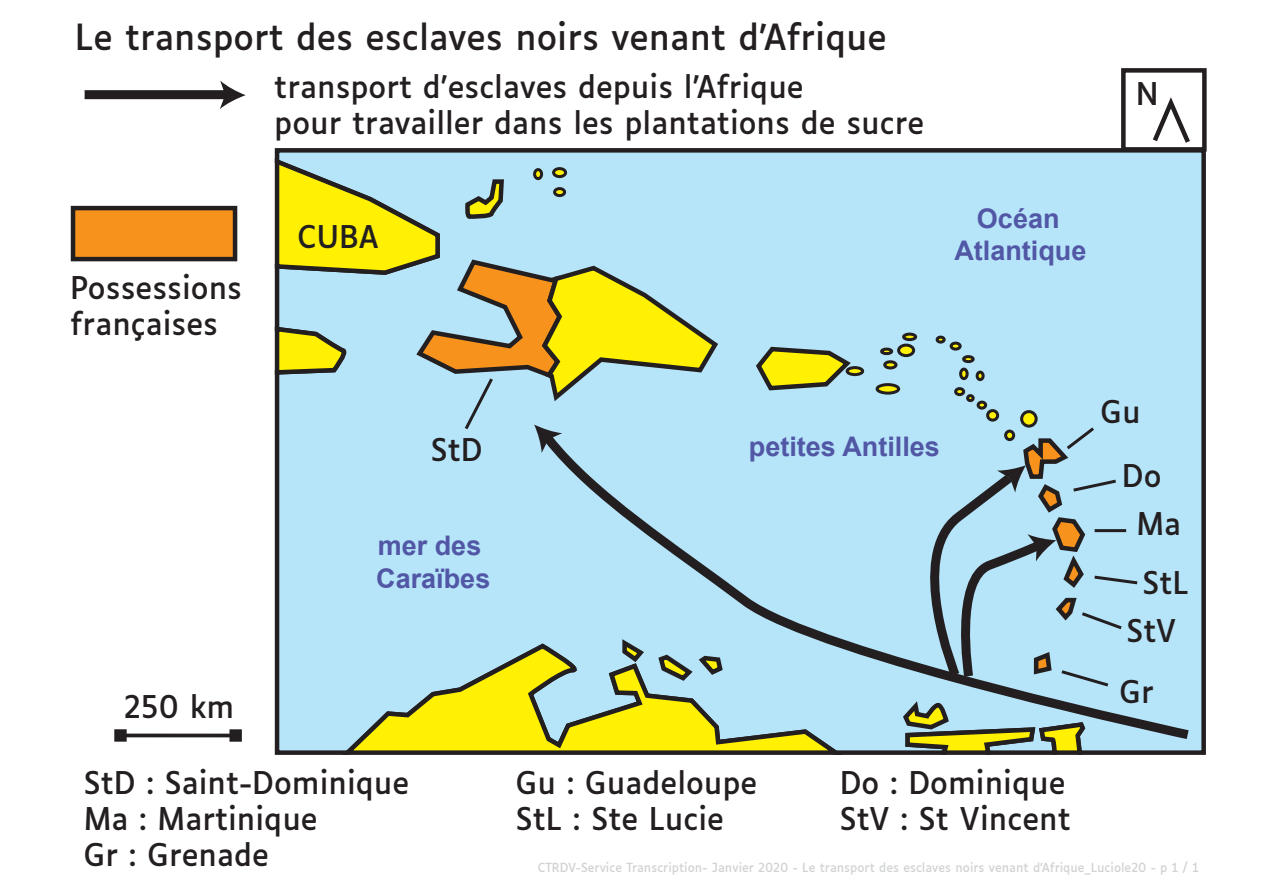
<style>
.page{position:relative;width:1263px;height:893px;background:#fff}
.page>*{position:absolute;margin:0;border:0;box-sizing:border-box;transform-origin:0 0}
.t1{font:34.5px "Luciole";color:#231f20}
.t2{font:30px/36px "Luciole";color:#231f20}
.t3{font:700 27px/32.4px "Arial";color:#5157a5}
.t4{font:12px "Luciole";color:#d1d2d4}
</style>
<div class="page">
<div style="left:274px;top:146px;width:933px;height:609px;background:#b6e4f9"></div>
<svg style="left:753px;top:343px;width:101px;height:50px;background:#b8c368"></svg>
<svg style="left:1022px;top:412px;width:14px;height:14px"></svg>
<div style="left:1020px;top:410px;width:18px;height:18px;border:3px solid #231f20;border-radius:50%"></div>
<div style="left:988px;top:411px;width:10px;height:9px;background:#fff101;border-radius:50%"></div>
<div style="left:986px;top:409px;width:13px;height:13px;border:3px solid #231f20;border-radius:50%"></div>
<div style="left:978px;top:402px;width:8px;height:6px;background:#fff101;border-radius:50%"></div>
<div style="left:977px;top:401px;width:10px;height:9px;border:3px solid #231f20;border-radius:50%"></div>
<div style="left:966px;top:394px;width:9px;height:8px;border:3px solid #231f20;border-radius:50%"></div>
<div style="left:956px;top:389px;width:8px;height:6px;background:#fff101;border-radius:50%"></div>
<div style="left:954px;top:387px;width:11px;height:9px;border:3px solid #231f20;border-radius:50%"></div>
<div style="left:961px;top:369px;width:6px;height:10px;background:#fff101;border-radius:50%"></div>
<div style="left:959px;top:368px;width:10px;height:12px;border:3px solid #231f20;border-radius:50%"></div>
<div style="left:977px;top:372px;width:6px;height:8px;background:#fff101;border-radius:50%"></div>
<div style="left:976px;top:371px;width:9px;height:10px;border:3px solid #231f20;border-radius:50%"></div>
<div style="left:962px;top:355px;width:13px;height:8px;border:3px solid #231f20;border-radius:50%"></div>
<div style="left:936px;top:336px;width:10px;height:8px;border:3px solid #231f20;border-radius:50%"></div>
<div style="left:951px;top:343px;width:9px;height:6px;background:#fff101;border-radius:50%"></div>
<div style="left:950px;top:342px;width:12px;height:9px;border:3px solid #231f20;border-radius:50%"></div>
<div style="left:899px;top:345px;width:15px;height:11px;background:#fff101;border-radius:50%"></div>
<div style="left:897px;top:344px;width:18px;height:13px;border:3px solid #231f20;border-radius:50%"></div>
<div style="left:902px;top:333px;width:15px;height:8px;border:3px solid #231f20;border-radius:50%"></div>
<div style="left:880px;top:348px;width:13px;height:7px;border:3px solid #231f20;border-radius:50%"></div>
<div style="left:885px;top:362px;width:11px;height:6px;background:#fff101;border-radius:50%"></div>
<div style="left:883px;top:360px;width:14px;height:9px;border:3px solid #231f20;border-radius:50%"></div>
<div style="left:847px;top:368px;width:16px;height:7px;background:#fff101;border-radius:50%"></div>
<div style="left:846px;top:366px;width:18px;height:10px;border:3px solid #231f20;border-radius:50%"></div>
<div style="left:877px;top:385px;width:22px;height:8px;background:#fff101;border-radius:50%"></div>
<div style="left:876px;top:383px;width:24px;height:12px;border:3px solid #231f20;border-radius:50%"></div>
<svg style="left:336px;top:646px;width:514px;height:109px;background:#c2ce6a"></svg>
<svg style="left:899px;top:744px;width:190px;height:11px;background:#727954"></svg>
<div style="left:71px;top:206px;width:166px;height:55px;background:#f7931d;border:4px solid #231f20"></div>
<svg style="left:536px;top:426px;width:661px;height:318px;background:#afd6da"></svg>
<div style="left:85px;top:90px;width:142px;height:9px;background:#231f20"></div>
<svg style="left:216px;top:81px;width:30px;height:28px"></svg>
<svg style="left:274px;top:155px;width:447px;height:298px;background:#bcd4b3"></svg>
<svg style="left:907px;top:424px;width:233px;height:265px;background:#a4c9d8"></svg>
<hr style="left:120px;top:734px;width:116px;height:3px;background:#231f20">
<div style="left:229px;top:729px;width:13px;height:13px;background:#231f20"></div>
<div style="left:114px;top:729px;width:13px;height:13px;background:#231f20"></div>
<svg style="left:1149px;top:97px;width:45px;height:50px"></svg>
<div style="left:1121px;top:68px;width:85px;height:84px;border:4px solid #231f20"></div>
<p class="t1" style="left:75px;top:6px;width:813px">Le transport des esclaves noirs venant d’Afrique</p>
<p class="t2" style="left:274px;top:66px;width:651px">transport d’esclaves depuis l’Afrique<br>pour travailler dans les plantations de sucre</p>
<p class="t2" style="left:1136px;top:74px;width:24px">N</p>
<p class="t2" style="left:70px;top:267px;width:173px">Possessions françaises</p>
<p class="t2" style="left:124px;top:686px;width:112px">250 km</p>
<p class="t2" style="left:297px;top:217px;width:83px">CUBA</p>
<p class="t2" style="left:431px;top:429px;width:53px">StD</p>
<p class="t3" style="left:376px;top:530px;width:116px">mer des<br>Caraïbes</p>
<p class="t3" style="left:954px;top:203px;width:134px;text-align:center">Océan<br>Atlantique</p>
<p class="t3" style="left:749px;top:431px;width:193px">petites Antilles</p>
<p class="t2" style="left:1122px;top:378px;width:41px;line-height:63.4px;text-indent:-22px">Gu<br>Do</p>
<p class="t2" style="left:1136px;top:492px;width:54px;line-height:58.9px">Ma<br>StL</p>
<p class="t2" style="left:1119px;top:597px;width:58px;line-height:61.5px">StV<br>Gr</p>
<p class="t2" style="left:84px;top:762px;width:327px">StD : Saint-Dominique</p>
<p class="t2" style="left:516px;top:762px;width:243px">Gu : Guadeloupe</p>
<p class="t2" style="left:840px;top:762px;width:227px">Do : Dominique</p>
<p class="t2" style="left:84px;top:798px;width:235px">Ma : Martinique</p>
<p class="t2" style="left:516px;top:798px;width:210px">StL : Ste Lucie</p>
<p class="t2" style="left:840px;top:798px;width:232px">StV : St Vincent</p>
<p class="t2" style="left:84px;top:834px;width:187px">Gr : Grenade</p>
<p class="t4" style="left:538px;top:857px;width:662px">CTRDV-Service Transcription- Janvier 2020 - Le transport des esclaves noirs venant d’Afrique_Luciole20 - p 1 / 1</p>
</div>
